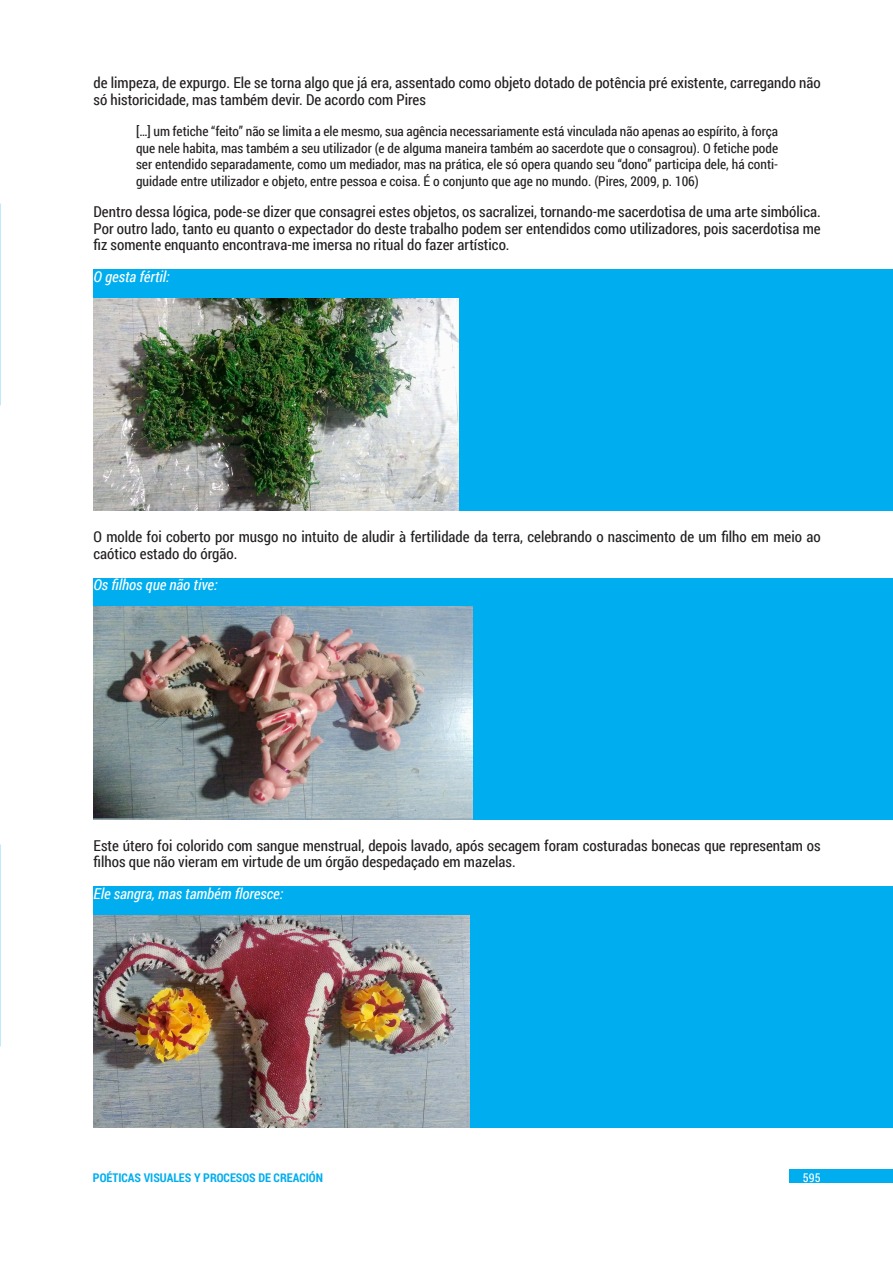
<style>
.page{position:relative;width:893px;height:1263px;background:#fff}
.page>*{position:absolute;margin:0;border:0;box-sizing:border-box;transform-origin:0 0}
.Normal_CV{font:15px/16.5px "Roboto Condensed";color:#231f20}
.Imagen_Tabla_CV{font:italic 15px "Roboto Condensed";color:#fff}
.Citas_CV{font:13.5px/16.5px "Roboto Condensed";color:#231f20;text-align:justify}
.t1{font:700 12px "Roboto Condensed";color:#00aeef}
.t2{font:12px "Roboto Condensed";color:#fff}
</style>
<div class="page">
<div style="left:789px;top:1169px;width:104px;height:14px;background:#00aeef"></div>
<div style="left:94px;top:270px;width:799px;height:241px;background:#00aeef"></div>
<div style="left:94px;top:578px;width:799px;height:241px;background:#00aeef"></div>
<div style="left:94px;top:887px;width:799px;height:241px;background:#00aeef"></div>
<img style="left:94px;top:298px;width:365px;height:213px">
<img style="left:94px;top:607px;width:379px;height:212px">
<img style="left:94px;top:915px;width:375px;height:213px">
<p class="Normal_CV" style="left:94px;top:74px;width:729px">de limpeza, de expurgo. Ele se torna algo que já era, assentado como objeto dotado de potência pré existente, carregando não só historicidade, mas também devir. De acordo com Pires</p>
<p class="Citas_CV" style="left:136px;top:122px;width:644px">[…] um fetiche “feito” não se limita a ele mesmo, sua agência necessariamente está vinculada não apenas ao espírito, à força que nele habita, mas também a seu utilizador (e de alguma maneira também ao sacerdote que o consagrou). O fetiche pode ser entendido separadamente, como um mediador, mas na prática, ele só opera quando seu “dono” participa dele, há conti&shy;guidade entre utilizador e objeto, entre pessoa e coisa. É o conjunto que age no mundo. (Pires, 2009, p. 106)</p>
<p class="Normal_CV" style="left:94px;top:203px;width:729px;text-align:justify">Dentro dessa lógica, pode-se dizer que consagrei estes objetos, os sacralizei, tornando-me sacerdotisa de uma arte simbólica.<br>Por outro lado, tanto eu quanto o expectador do deste trabalho podem ser entendidos como utilizadores, pois sacerdotisa me fiz somente enquanto encontrava-me imersa no ritual do fazer artístico.</p>
<p class="Imagen_Tabla_CV" style="left:94px;top:266px;width:78px">O gesta fértil:</p>
<p class="Normal_CV" style="left:94px;top:528px;width:729px">O molde foi coberto por musgo no intuito de aludir à fertilidade da terra, celebrando o nascimento de um filho em meio ao caótico estado do órgão.</p>
<p class="Imagen_Tabla_CV" style="left:94px;top:574px;width:126px">Os filhos que não tive:</p>
<p class="Normal_CV" style="left:94px;top:837px;width:729px">Este útero foi colorido com sangue menstrual, depois lavado, após secagem foram costuradas bonecas que representam os filhos que não vieram em virtude de um órgão despedaçado em mazelas.</p>
<p class="Imagen_Tabla_CV" style="left:94px;top:883px;width:191px">Ele sangra, mas também floresce:</p>
<p class="t1" style="left:93px;top:1169px;width:231px">POÉTICAS VISUALES Y PROCESOS DE CREACIÓN</p>
<p class="t2" style="left:803px;top:1169px;width:19px">595</p>
</div>
